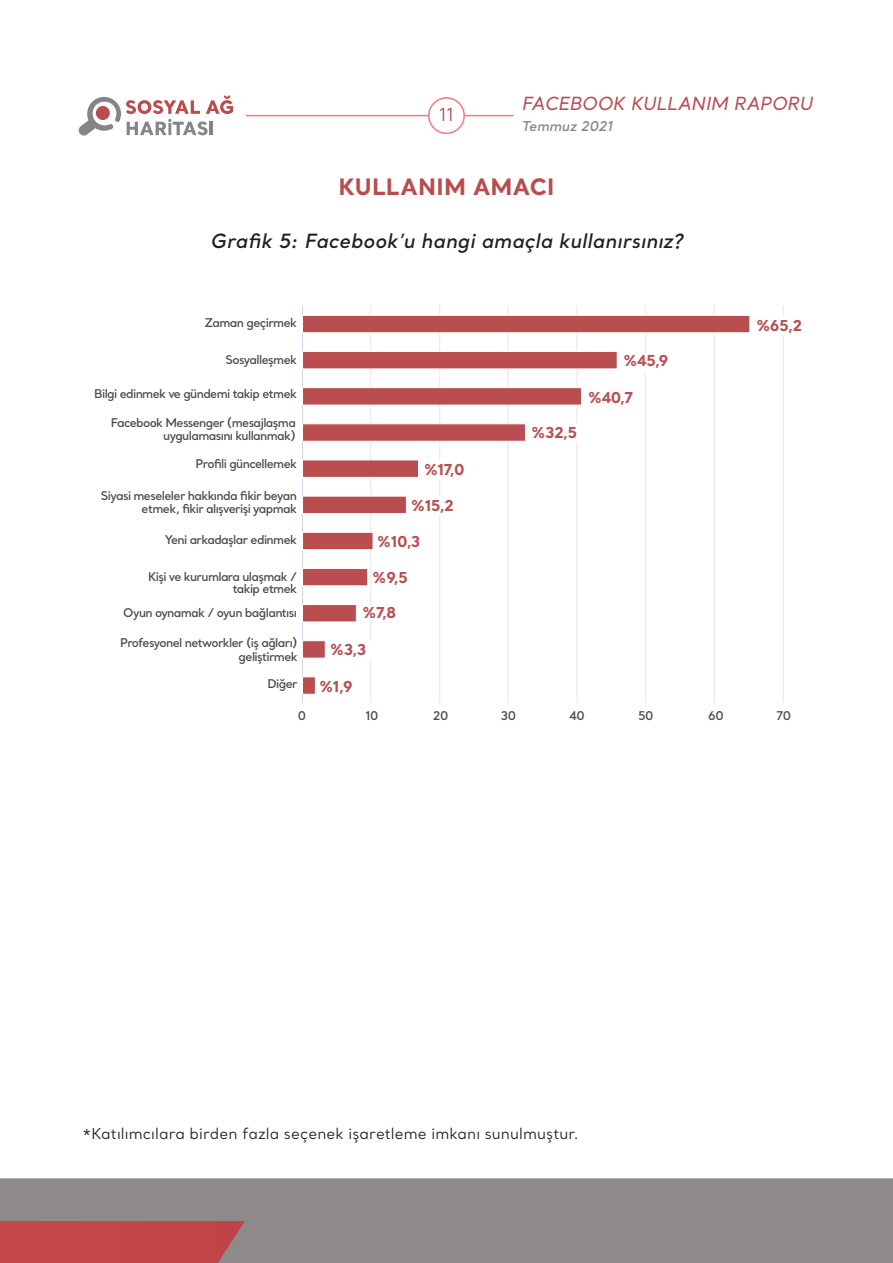
<style>
.page{position:relative;width:893px;height:1263px;background:#fff}
.page>*{position:absolute;margin:0;border:0;box-sizing:border-box;transform-origin:0 0}
.ANA_METIN{font:700 22.5px "Santral";color:#ba4c4e}
.ANA_METIN-2{font:italic 600 19.5px "Santral";letter-spacing:.01em;color:#231f20}
.t1{font:italic 500 18px "Santral";letter-spacing:-.005em;color:#ba4c4e}
.t2{font:18px "Santral";color:#ba4c4e}
.ANA_METIN-3{font:15px "Santral";letter-spacing:.005em;color:#231f20}
.t3{font:700 15px "Santral";letter-spacing:-.04em;color:#b75153}
.t4{font:italic 600 13.5px "Santral";color:#848587}
.t5{font:600 12px/13.5px "Santral";letter-spacing:-.05em;color:#4b4c4b;text-align:right}
</style>
<div class="page">
<svg style="left:78px;top:96px;width:155px;height:40px"></svg>
<div style="left:0;top:1178px;width:893px;height:85px;background:#8e8a8a"></div>
<div style="left:0;top:1221px;width:245px;height:42px;background:#c24648"></div>
<hr style="left:246px;top:115px;width:267px;height:1px;background:#f37b7d">
<div style="left:429px;top:98px;width:35px;height:35px;background:#fff;border-radius:50%"></div>
<div style="left:428px;top:97px;width:37px;height:37px;border:2px solid #f37b7d;border-radius:50%"></div>
<hr style="left:370px;top:305px;width:1px;height:398px;background:#e6e6e6">
<hr style="left:439px;top:305px;width:1px;height:398px;background:#e6e6e6">
<hr style="left:508px;top:305px;width:1px;height:398px;background:#e6e6e6">
<hr style="left:577px;top:305px;width:1px;height:398px;background:#e6e6e6">
<hr style="left:645px;top:305px;width:1px;height:398px;background:#e6e6e6">
<hr style="left:714px;top:305px;width:1px;height:398px;background:#e6e6e6">
<hr style="left:783px;top:305px;width:1px;height:398px;background:#e6e6e6">
<hr style="left:302px;top:305px;width:1px;height:398px;background:#ccd6eb">
<div style="left:302px;top:315px;width:448px;height:18px;background:#ba4d4f;border:1px solid #fff"></div>
<div style="left:302px;top:351px;width:316px;height:18px;background:#ba4d4f;border:1px solid #fff"></div>
<div style="left:302px;top:387px;width:280px;height:18px;background:#ba4d4f;border:1px solid #fff"></div>
<div style="left:302px;top:423px;width:224px;height:19px;background:#ba4d4f;border:1px solid #fff"></div>
<div style="left:302px;top:460px;width:117px;height:18px;background:#ba4d4f;border:1px solid #fff"></div>
<div style="left:302px;top:496px;width:105px;height:18px;background:#ba4d4f;border:1px solid #fff"></div>
<div style="left:302px;top:532px;width:71px;height:18px;background:#ba4d4f;border:1px solid #fff"></div>
<div style="left:302px;top:568px;width:66px;height:18px;background:#ba4d4f;border:1px solid #fff"></div>
<div style="left:302px;top:604px;width:55px;height:18px;background:#ba4d4f;border:1px solid #fff"></div>
<div style="left:302px;top:640px;width:24px;height:18px;background:#ba4d4f;border:1px solid #fff"></div>
<div style="left:302px;top:676px;width:14px;height:19px;background:#ba4d4f;border:1px solid #fff"></div>
<div style="left:753px;top:316px;width:52px;height:18px;background:#fff"></div>
<div style="left:620px;top:353px;width:52px;height:18px;background:#fff"></div>
<div style="left:531px;top:423px;width:52px;height:18px;background:#fff"></div>
<div style="left:422px;top:460px;width:51px;height:19px;background:#fff"></div>
<div style="left:412px;top:496px;width:52px;height:18px;background:#fff"></div>
<div style="left:330px;top:642px;width:51px;height:18px;background:#fff"></div>
<h3 class="t2" style="left:439px;top:103px;width:16px">11</h3>
<h3 class="t1" style="left:522px;top:92px;width:292px">FACEBOOK KULLANIM RAPORU</h3>
<p class="t4" style="left:522px;top:117px;width:93px">Temmuz 2021</p>
<p class="ANA_METIN" style="left:338px;top:171px;width:217px">KULLANIM AMACI</p>
<p class="ANA_METIN-2" style="left:210px;top:228px;width:474px">Grafik 5: Facebook’u hangi amaçla kullanırsınız?</p>
<p class="t5" style="left:205px;top:315px;width:94px">Zaman geçirmek</p>
<p class="t5" style="left:225px;top:353px;width:73px">Sosyalleşmek</p>
<p class="t5" style="left:94px;top:386px;width:204px">Bilgi edinmek ve gündemi takip etmek</p>
<p class="t5" style="left:111px;top:415px;width:187px">Facebook Messenger (mesajlaşma uygulamasını kullanmak)</p>
<p class="t5" style="left:196px;top:457px;width:103px">Profili güncellemek</p>
<p class="t5" style="left:101px;top:488px;width:198px">Siyasi meseleler hakkında fikir beyan etmek, fikir alışverişi yapmak</p>
<p class="t5" style="left:165px;top:532px;width:134px">Yeni arkadaşlar edinmek</p>
<p class="t5" style="left:148px;top:569px;width:151px">Kişi ve kurumlara ulaşmak /</p>
<p class="t5" style="left:233px;top:581px;width:66px">takip etmek</p>
<p class="t5" style="left:123px;top:606px;width:175px">Oyun oynamak / oyun bağlantısı</p>
<p class="t5" style="left:120px;top:636px;width:179px">Profesyonel networkler (iş ağları) geliştirmek</p>
<p class="t5" style="left:268px;top:676px;width:32px">Diğer</p>
<p class="t3" style="left:424px;top:459px;width:42px">%17,0</p>
<p class="t3" style="left:411px;top:495px;width:45px">%15,2</p>
<p class="t3" style="left:377px;top:532px;width:45px">%10,3</p>
<p class="t3" style="left:372px;top:568px;width:37px">%9,5</p>
<p class="t3" style="left:362px;top:602px;width:36px">%7,8</p>
<p class="t3" style="left:330px;top:639px;width:38px">%3,3</p>
<p class="t3" style="left:319px;top:676px;width:35px">%1,9</p>
<p class="t3" style="left:531px;top:422px;width:48px">%32,5</p>
<p class="t3" style="left:623px;top:350px;width:47px">%45,9</p>
<p class="t3" style="left:588px;top:387px;width:47px">%40,7</p>
<p class="t3" style="left:756px;top:315px;width:48px">%65,2</p>
<p class="t5" style="left:298px;top:708px;width:10px">0</p>
<p class="t5" style="left:365px;top:708px;width:14px">10</p>
<p class="t5" style="left:433px;top:708px;width:17px">20</p>
<p class="t5" style="left:501px;top:708px;width:17px">30</p>
<p class="t5" style="left:570px;top:708px;width:17px">40</p>
<p class="t5" style="left:638px;top:708px;width:17px">50</p>
<p class="t5" style="left:708px;top:708px;width:17px">60</p>
<p class="t5" style="left:776px;top:708px;width:16px">70</p>
<p class="ANA_METIN-3" style="left:82px;top:1124px;width:499px">*Katılımcılara birden fazla seçenek işaretleme imkanı sunulmuştur.</p>
</div>
